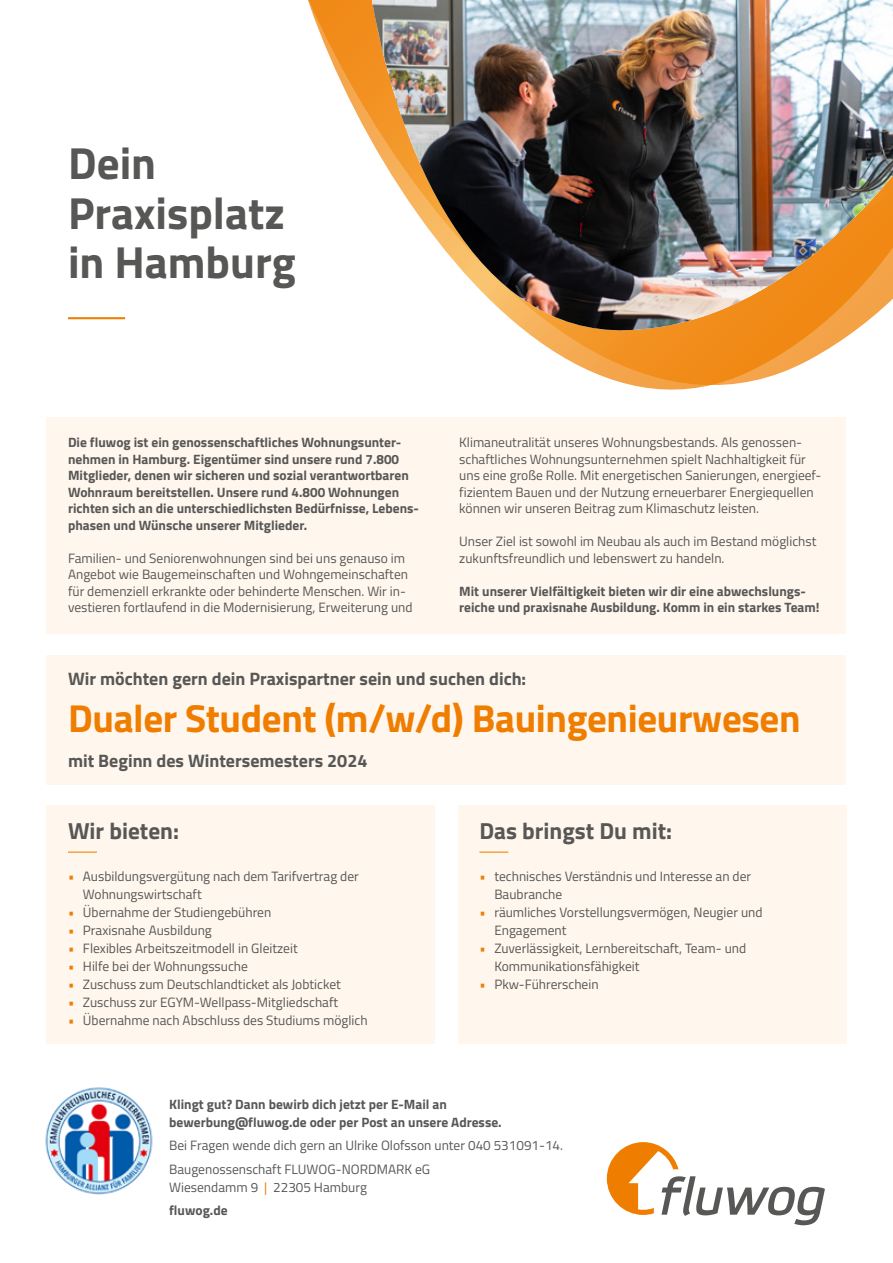
<style>
.page{position:relative;width:893px;height:1263px;background:#fff}
.page>*{position:absolute;margin:0;border:0;box-sizing:border-box;transform-origin:0 0}
.t1{font:700 45px/49.5px "Titillium Web";color:#575756}
.t2{font:700 39px "Titillium Web";letter-spacing:-.01em;color:#ef7d00}
.t3{font:700 23.25px "Titillium Web";color:#575756}
.t4{font:700 18px "Titillium Web";color:#575756}
.t5{font:13.5px/16.5px "Titillium Web";color:#575756}
.t6{font:700 13.5px/16.5px "Titillium Web";color:#575756}
.s1{color:#ef7d00}
.s2{font-weight:700}
</style>
<div class="page">
<svg style="left:308px;top:0;width:503px;height:390px"></svg>
<svg style="left:311px;top:0;width:522px;height:359px"></svg>
<img style="left:372px;top:0;width:521px;height:346px">
<div style="left:47px;top:417px;width:799px;height:217px;background:#fff6ed"></div>
<div style="left:47px;top:806px;width:388px;height:238px;background:#fff6ed"></div>
<div style="left:458px;top:806px;width:388px;height:238px;background:#fff6ed"></div>
<hr style="left:479px;top:851px;width:29px;height:2px;background:#ef7d00">
<hr style="left:68px;top:851px;width:29px;height:2px;background:#ef7d00">
<img style="left:45px;top:1087px;width:108px;height:108px">
<svg style="left:607px;top:1142px;width:218px;height:83px"></svg>
<div style="left:47px;top:655px;width:799px;height:129px;background:#fff6ed"></div>
<hr style="left:68px;top:317px;width:57px;height:2px;background:#ef7d00">
<h1 class="t1" style="left:68px;top:137px;width:229px">Dein<br>Praxisplatz in Hamburg</h1>
<p class="t6" style="left:68px;top:433px;width:352px">Die fluwog ist ein genossenschaftliches Wohnungsunter&shy;nehmen in Hamburg. Eigentümer sind unsere rund 7.800<br>Mitglieder, denen wir sicheren und sozial verantwortbaren Wohnraum bereitstellen. Unsere rund 4.800 Wohnungen richten sich an die unterschiedlichsten Bedürfnisse, Lebens&shy;phasen und Wünsche unserer Mitglieder.</p>
<p class="t5" style="left:68px;top:549px;width:346px">Familien- und Seniorenwohnungen sind bei uns genauso im Angebot wie Baugemeinschaften und Wohngemeinschaften für demenziell erkrankte oder behinderte Menschen. Wir in&shy;vestieren fortlaufend in die Modernisierung, Erweiterung und</p>
<p class="t5" style="left:459px;top:434px;width:364px">Klimaneutralität unseres Wohnungsbestands. Als genossen&shy;schaftliches Wohnungsunternehmen spielt Nachhaltigkeit für uns eine große Rolle. Mit energetischen Sanierungen, energieef&shy;fizientem Bauen und der Nutzung erneuerbarer Energiequellen können wir unseren Beitrag zum Klimaschutz leisten.</p>
<p class="t5" style="left:459px;top:533px;width:359px">Unser Ziel ist sowohl im Neubau als auch im Bestand möglichst zukunftsfreundlich und lebenswert zu handeln.</p>
<p class="t6" style="left:459px;top:582px;width:362px">Mit unserer Vielfältigkeit bieten wir dir eine abwechslungs&shy;reiche und praxisnahe Ausbildung. Komm in ein starkes Team!</p>
<h3 class="t4" style="left:68px;top:665px;width:460px">Wir möchten gern dein Praxispartner sein und suchen dich:</h3>
<h2 class="t2" style="left:68px;top:689px;width:734px">Dualer Student (m/w/d) Bauingenieurwesen</h2>
<h3 class="t4" style="left:68px;top:747px;width:301px">mit Beginn des Wintersemesters 2024</h3>
<h3 class="t3" style="left:68px;top:813px;width:113px">Wir bieten:</h3>
<p class="t5" style="left:83px;top:867px;width:277px;line-height:18px;text-indent:-15px"><span class="s1">•</span> Ausbildungsvergütung nach dem Tarifvertrag der<br>Wohnungswirtschaft</p>
<p class="t5" style="left:68px;top:904px;width:205px"><span class="s1">•</span> Übernahme der Studiengebühren</p>
<p class="t5" style="left:68px;top:922px;width:145px"><span class="s1">•</span> Praxisnahe Ausbildung</p>
<p class="t5" style="left:68px;top:940px;width:231px"><span class="s1">•</span> Flexibles Arbeitszeitmodell in Gleitzeit</p>
<p class="t5" style="left:68px;top:958px;width:181px"><span class="s1">•</span> Hilfe bei der Wohnungssuche</p>
<p class="t5" style="left:68px;top:976px;width:274px"><span class="s1">•</span> Zuschuss zum Deutschlandticket als Jobticket</p>
<p class="t5" style="left:68px;top:994px;width:272px"><span class="s1">•</span> Zuschuss zur EGYM-Wellpass-Mitgliedschaft</p>
<p class="t5" style="left:68px;top:1012px;width:301px"><span class="s1">•</span> Übernahme nach Abschluss des Studiums möglich</p>
<h3 class="t3" style="left:479px;top:813px;width:194px">Das bringst Du mit:</h3>
<p class="t5" style="left:494px;top:867px;width:258px;line-height:18px;text-indent:-15px"><span class="s1">•</span> technisches Verständnis und Interesse an der<br>Baubranche</p>
<p class="t5" style="left:494px;top:903px;width:270px;line-height:18px;text-indent:-15px"><span class="s1">•</span> räumliches Vorstellungsvermögen, Neugier und<br>Engagement</p>
<p class="t5" style="left:494px;top:939px;width:253px;line-height:18px;text-indent:-15px"><span class="s1">•</span> Zuverlässigkeit, Lernbereitschaft, Team- und<br>Kommunikationsfähigkeit</p>
<p class="t5" style="left:479px;top:976px;width:121px"><span class="s1">•</span> Pkw-Führerschein</p>
<p class="t6" style="left:169px;top:1094px;width:334px;line-height:18px">Klingt gut? Dann bewirb dich jetzt per E-Mail an bewerbung@fluwog.de oder per Post an unsere Adresse.</p>
<p class="t5" style="left:169px;top:1133px;width:395px;line-height:23.5px">Bei Fragen wende dich gern an Ulrike Olofsson unter 040 531091-14.<br>Baugenossenschaft FLUWOG-NORDMARK eG</p>
<p class="t5" style="left:169px;top:1175px;width:199px;line-height:23.5px">Wiesendamm 9 <span class="s1">|</span> 22305 Hamburg <span class="s2">fluwog.de</span></p>
</div>
